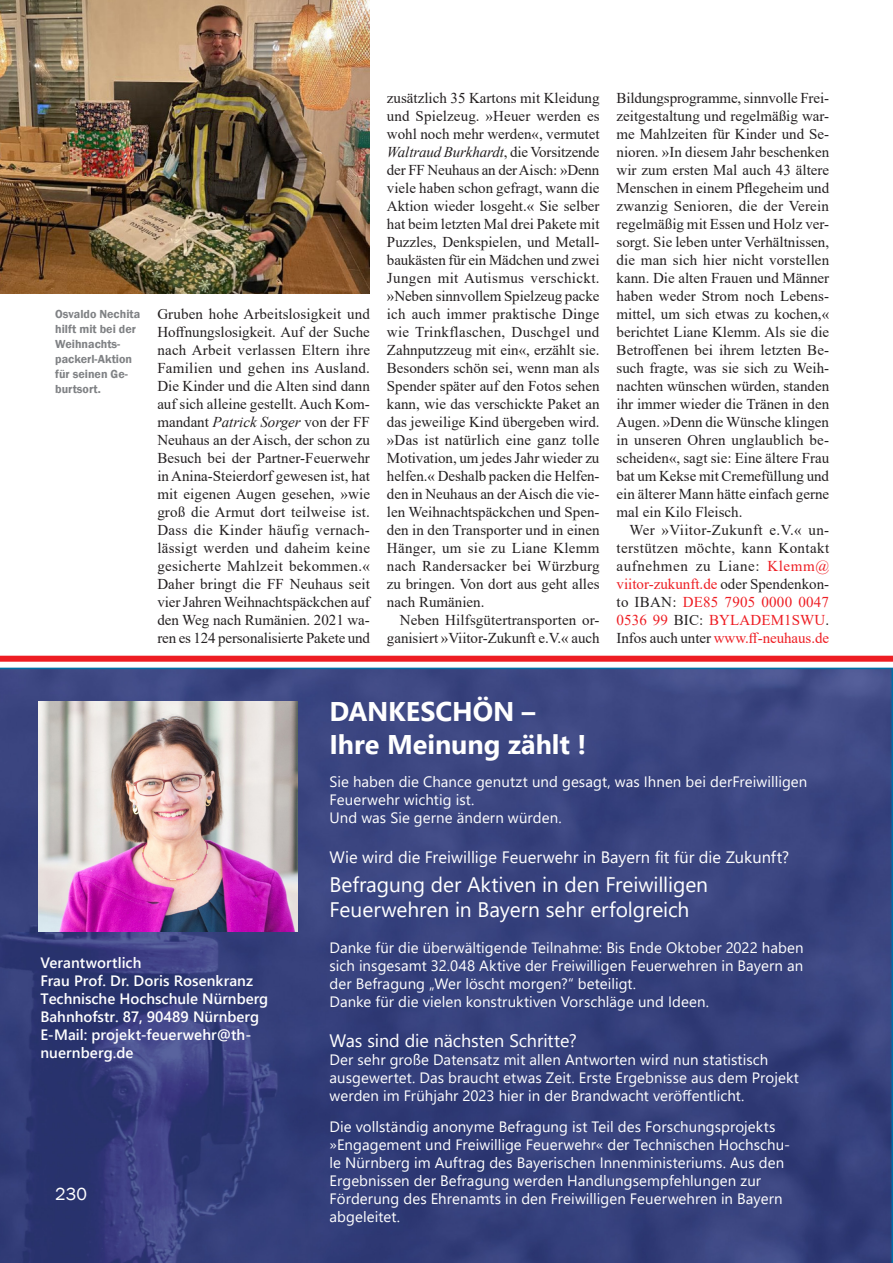
<style>
.page{position:relative;width:893px;height:1263px;background:#fff}
.page>*{position:absolute;margin:0;border:0;box-sizing:border-box;transform-origin:0 0}
.t1{font:700 27px "Segoe UI";letter-spacing:-.005em;color:#fff}
.t2{font:21px/25.2px "Segoe UI";letter-spacing:-.005em;color:#fff}
.t3{font:18px "Segoe UI";letter-spacing:-.005em;color:#fff}
.t4{font:18px "Franklin Gothic";color:#fff}
.t5{font:16.5px "Segoe UI";color:#fff}
.Fließtext_ohne_Einzu{font:15px/18px "Times New Roman";color:#231f20;text-align:justify}
.Fließtext_mit_Einzug{font:15px/18px "Times New Roman";color:#231f20;text-align:justify}
.t6{font:15px/18px "Segoe UI";letter-spacing:.005em;color:#fff}
.t7{font:600 15px/18px "Segoe UI";color:#fff}
.Bildtext_normal{font:600 12px/15px "Franklin Gothic";color:#808285}
.s1{font-style:italic}
.s2{color:#ee1d23}
</style>
<div class="page">
<svg style="left:0;top:668px;width:893px;height:595px;background:#37417d"></svg>
<img style="left:0;top:0;width:370px;height:293px">
<img style="left:38px;top:702px;width:260px;height:229px">
<div style="left:0;top:656px;width:893px;height:6px;background:#ee1d23"></div>
<p class="Bildtext_normal" style="left:55px;top:307px;width:87px">Osvaldo Nechita hilft mit bei der<br>Weihnachts&shy;packerl-Aktion für seinen Ge&shy;burtsort.</p>
<p class="Fließtext_ohne_Einzu" style="left:157px;top:305px;width:214px">Gruben hohe Arbeitslosigkeit und Hoffnungslosigkeit. Auf der Suche nach Arbeit verlassen Eltern ihre Familien und gehen ins Ausland.<br>Die Kinder und die Alten sind dann auf sich alleine gestellt. Auch Kom&shy;mandant <span class="s1">Patrick Sorger</span> von der FF Neuhaus an der Aisch, der schon zu Besuch bei der Partner-Feuerwehr in Anina-Steierdorf gewesen ist, hat mit eigenen Augen gesehen, »wie groß die Armut dort teilweise ist.<br>Dass die Kinder häufig vernach&shy;lässigt werden und daheim keine gesicherte Mahlzeit bekommen.« Daher bringt die FF Neuhaus seit vier Jahren Weihnachtspäckchen auf den Weg nach Rumänien. 2021 wa&shy;ren es 124 personalisierte Pakete und</p>
<p class="Fließtext_ohne_Einzu" style="left:387px;top:89px;width:214px">zusätzlich 35 Kartons mit Kleidung und Spielzeug. »Heuer werden es wohl noch mehr werden«, vermutet <span class="s1">Waltraud Burkhardt</span>, die Vorsitzende der FF Neuhaus an der Aisch: »Denn viele haben schon gefragt, wann die Aktion wieder losgeht.« Sie selber hat beim letzten Mal drei Pakete mit Puzzles, Denkspielen, und Metall&shy;baukästen für ein Mädchen und zwei Jungen mit Autismus verschickt. »Neben sinnvollem Spielzeug packe ich auch immer praktische Dinge wie Trinkflaschen, Duschgel und Zahnputzzeug mit ein«, erzählt sie.<br>Besonders schön sei, wenn man als Spender später auf den Fotos sehen kann, wie das verschickte Paket an das jeweilige Kind übergeben wird. »Das ist natürlich eine ganz tolle Motivation, um jedes Jahr wieder zu helfen.« Deshalb packen die Helfen&shy;den in Neuhaus an der Aisch die vie&shy;len Weihnachtspäckchen und Spen&shy;den in den Transporter und in einen Hänger, um sie zu Liane Klemm nach Randersacker bei Würzburg zu bringen. Von dort aus geht alles nach Rumänien.</p>
<p class="Fließtext_mit_Einzug" style="left:387px;top:611px;width:214px;text-align:right">Neben Hilfsgütertransporten or&shy;ganisiert »Viitor-Zukunft e.V.« auch</p>
<p class="Fließtext_mit_Einzug" style="left:617px;top:89px;width:214px">Bildungsprogramme, sinnvolle Frei&shy;zeitgestaltung und regelmäßig war&shy;me Mahlzeiten für Kinder und Se&shy;nioren. »In diesem Jahr beschenken wir zum ersten Mal auch 43 ältere Menschen in einem Pflegeheim und zwanzig Senioren, die der Verein regelmäßig mit Essen und Holz ver&shy;sorgt. Sie leben unter Verhältnissen, die man sich hier nicht vorstellen kann. Die alten Frauen und Männer haben weder Strom noch Lebens&shy;mittel, um sich etwas zu kochen,« berichtet Liane Klemm. Als sie die Betroffenen bei ihrem letzten Be&shy;such fragte, was sie sich zu Weih&shy;nachten wünschen würden, standen ihr immer wieder die Tränen in den Augen. »Denn die Wünsche klingen in unseren Ohren unglaublich be&shy;scheiden«, sagt sie: Eine ältere Frau bat um Kekse mit Cremefüllung und ein älterer Mann hätte einfach gerne mal ein Kilo Fleisch.</p>
<p class="Fließtext_mit_Einzug" style="left:617px;top:521px;width:214px;text-indent:13px">Wer »Viitor-Zukunft e.V.« un&shy;terstützen möchte, kann Kontakt aufnehmen zu Liane: <span class="s2">Klemm@ viitor-zukunft.de</span> oder Spendenkon&shy;to IBAN: <span class="s2">DE85 7905 0000 0047<br>0536 99</span> BIC: <span class="s2">BYLADEM1SWU</span>.<br>Infos auch unter <span class="s2">www.ff-neuhaus.de</span></p>
<p class="t7" style="left:40px;top:952px;width:214px">Verantwortlich<br>Frau Prof. Dr. Doris Rosenkranz</p>
<p class="t7" style="left:40px;top:988px;width:229px">Technische Hochschule Nürnberg<br>Bahnhofstr. 87, 90489 Nürnberg</p>
<p class="t7" style="left:40px;top:1024px;width:213px">E-Mail: projekt-feuerwehr@th&shy;nuernberg.de</p>
<p class="t4" style="left:55px;top:1182px;width:33px">230</p>
<p class="t1" style="left:330px;top:686px;width:207px">DANKESCHÖN –</p>
<p class="t1" style="left:330px;top:719px;width:258px">Ihre Meinung zählt !</p>
<p class="t6" style="left:330px;top:771px;width:479px">Sie haben die Chance genutzt und gesagt, was Ihnen bei derFreiwilligen<br>Feuerwehr wichtig ist.<br>Und was Sie gerne ändern würden.</p>
<p class="t5" style="left:330px;top:842px;width:461px">Wie wird die Freiwillige Feuerwehr in Bayern fit für die Zukunft?</p>
<p class="t2" style="left:330px;top:870px;width:380px">Befragung der Aktiven in den Freiwilligen<br>Feuerwehren in Bayern sehr erfolgreich</p>
<p class="t6" style="left:330px;top:937px;width:475px;text-align:justify">Danke für die überwältigende Teilnahme: Bis Ende Oktober 2022 haben sich insgesamt 32.048 Aktive der Freiwilligen Feuerwehren in Bayern an der Befragung „Wer löscht morgen?“ beteiligt.</p>
<p class="t6" style="left:330px;top:991px;width:381px">Danke für die vielen konstruktiven Vorschläge und Ideen.</p>
<p class="t3" style="left:330px;top:1023px;width:249px">Was sind die nächsten Schritte?</p>
<p class="t6" style="left:330px;top:1049px;width:471px">Der sehr große Datensatz mit allen Antworten wird nun statistisch ausgewertet. Das braucht etwas Zeit. Erste Ergebnisse aus dem Projekt werden im Frühjahr 2023 hier in der Brandwacht veröffentlicht.</p>
<p class="t6" style="left:330px;top:1116px;width:462px">Die vollständig anonyme Befragung ist Teil des Forschungsprojekts »Engagement und Freiwillige Feuerwehr« der Technischen Hochschu&shy;le Nürnberg im Auftrag des Bayerischen Innenministeriums. Aus den Ergebnissen der Befragung werden Handlungsempfehlungen zur Förderung des Ehrenamts in den Freiwilligen Feuerwehren in Bayern abgeleitet.</p>
</div>
